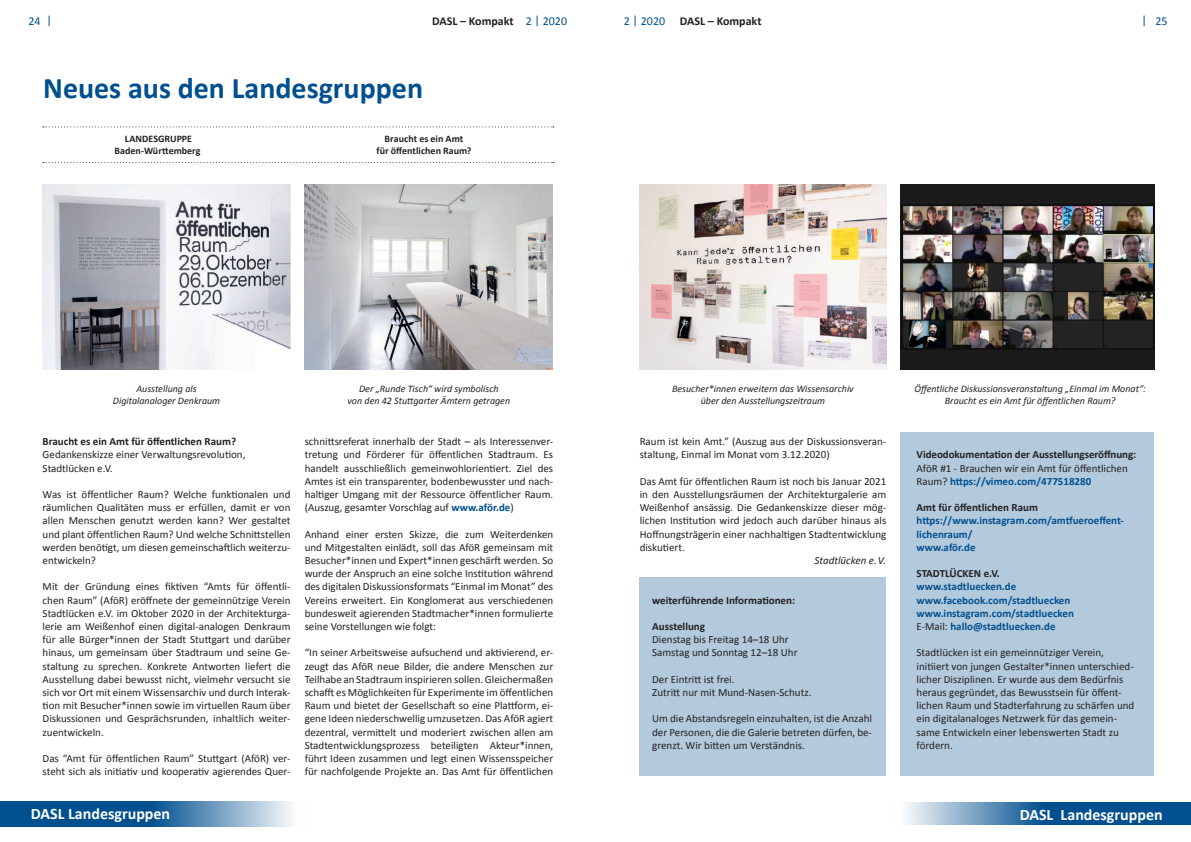
<style>
.page{position:relative;width:1191px;height:842px;background:#fff}
.page>*{position:absolute;margin:0;border:0;box-sizing:border-box;transform-origin:0 0}
.t1{font:700 30px "Calibri";color:#004f8f}
.t2{font:700 16px "Calibri";color:#fff}
.t3{font:700 12px "Calibri";color:#231f20}
.t4{font:12px "Calibri";color:#004f8f}
.t5{font:11px/13.2px "Calibri";color:#231f20}
.t6{font:700 11px/13.2px "Calibri";color:#004f8f}
.t7{font:700 11px "Calibri";color:#231f20}
.t8{font:italic 11px "Calibri";color:#231f20}
.t9{font:italic 10px/12px "Calibri";color:#231f20;text-align:center}
.t10{font:700 10px "Calibri";color:#231f20}
.s1{font-weight:400;color:#004f8f}
.s2{font-weight:700;color:#004f8f}
.s3{font-weight:400;color:#231f20}
</style>
<div class="page">
<img style="left:43px;top:185px;width:248px;height:185px">
<img style="left:639px;top:185px;width:247px;height:185px">
<img style="left:305px;top:185px;width:248px;height:185px">
<div style="left:900px;top:185px;width:254px;height:185px;background:#1b1b1b"></div>
<svg style="left:43px;top:126px;width:511px;height:1px"></svg>
<svg style="left:43px;top:162px;width:511px;height:1px"></svg>
<svg style="left:0;top:801px;width:291px;height:26px;background:#3a77a8"></svg>
<svg style="left:906px;top:802px;width:285px;height:23px;background:#3b77a8"></svg>
<div style="left:900px;top:432px;width:254px;height:343px;background:#b3cadd"></div>
<div style="left:639px;top:577px;width:247px;height:198px;background:#b3cadd"></div>
<img style="left:901px;top:204px;width:253px;height:146px">
<p class="t4" style="left:28px;top:12px;width:25px">24 |</p>
<p class="t3" style="left:432px;top:12px;width:136px">DASL – Kompakt <span class="s1">2 | 2020</span></p>
<h1 class="t1" style="left:43px;top:67px;width:381px">Neues aus den Landesgruppen</h1>
<p class="t10" style="left:125px;top:131px;width:69px">LANDESGRUPPE</p>
<p class="t10" style="left:384px;top:131px;width:80px">Braucht es ein Amt</p>
<p class="t10" style="left:115px;top:143px;width:88px">Baden-Württemberg</p>
<p class="t10" style="left:376px;top:143px;width:96px">für öffentlichen Raum?</p>
<p class="t3" style="left:624px;top:12px;width:139px"><span class="s1">2 | 2020</span> DASL – Kompakt</p>
<p class="t4" style="left:1141px;top:12px;width:28px">| 25</p>
<p class="t9" style="left:113px;top:382px;width:109px">Ausstellung als<br>Digitalanaloger Denkraum</p>
<p class="t9" style="left:672px;top:382px;width:183px">Besucher*innen erweitern das Wissensarchiv über den Ausstellungszeitraum</p>
<p class="t9" style="left:914px;top:382px;width:233px">Öffentliche Diskussionsveranstaltung „Einmal im Monat“:<br>Braucht es ein Amt für öffentlichen Raum?</p>
<p class="t9" style="left:347px;top:382px;width:164px">Der „Runde Tisch“ wird symbolisch<br>von den 42 Stuttgarter Ämtern getragen</p>
<p class="t7" style="left:43px;top:434px;width:195px">Braucht es ein Amt für öffentlichen Raum?</p>
<p class="t5" style="left:43px;top:448px;width:204px">Gedankenskizze einer Verwaltungsrevolution,<br>Stadtlücken e.V.</p>
<p class="t5" style="left:43px;top:487px;width:249px;text-align:justify">Was ist öffentlicher Raum? Welche funktionalen und räumlichen Qualitäten muss er erfüllen, damit er von allen Menschen genutzt werden kann? Wer gestaltet und plant öffentlichen Raum? Und welche Schnittstellen werden benötigt, um diesen gemeinschaftlich weiterzu&shy;entwickeln?</p>
<p class="t5" style="left:43px;top:580px;width:249px;text-align:justify">Mit der Gründung eines fiktiven “Amts für öffentli&shy;chen Raum” (AföR) eröffnete der gemeinnützige Verein Stadtlücken e.V. im Oktober 2020 in der Architekturga&shy;lerie am Weißenhof einen digital-analogen Denkraum für alle Bürger*innen der Stadt Stuttgart und darüber hinaus, um gemeinsam über Stadtraum und seine Ge&shy;staltung zu sprechen. Konkrete Antworten liefert die Ausstellung dabei bewusst nicht, vielmehr versucht sie sich vor Ort mit einem Wissensarchiv und durch Interak&shy;tion mit Besucher*innen sowie im virtuellen Raum über Diskussionen und Gesprächsrunden, inhaltlich weiter&shy;zuentwickeln.</p>
<p class="t5" style="left:43px;top:751px;width:249px">Das “Amt für öffentlichen Raum” Stuttgart (AföR) ver&shy;steht sich als initiativ und kooperativ agierendes Quer-</p>
<h2 class="t2" style="left:31px;top:802px;width:141px">DASL Landesgruppen</h2>
<p class="t5" style="left:305px;top:435px;width:250px;text-align:justify">schnittsreferat innerhalb der Stadt – als Interessenver&shy;tretung und Förderer für öffentlichen Stadtraum. Es handelt ausschließlich gemeinwohlorientiert. Ziel des Amtes ist ein transparenter, bodenbewusster und nach&shy;haltiger Umgang mit der Ressource öffentlicher Raum. (Auszug, gesamter Vorschlag auf <span class="s2">www.aför.de</span>)</p>
<p class="t5" style="left:305px;top:527px;width:250px;text-align:justify">Anhand einer ersten Skizze, die zum Weiterdenken und Mitgestalten einlädt, soll das AföR gemeinsam mit Besucher*innen und Expert*innen geschärft werden. So wurde der Anspruch an eine solche Institution während des digitalen Diskussionsformats “Einmal im Monat” des Vereins erweitert. Ein Konglomerat aus verschiedenen bundesweit agierenden Stadtmacher*innen formulierte seine Vorstellungen wie folgt:</p>
<p class="t5" style="left:305px;top:646px;width:250px;text-align:justify">“In seiner Arbeitsweise aufsuchend und aktivierend, er&shy;zeugt das AföR neue Bilder, die andere Menschen zur Teilhabe an Stadtraum inspirieren sollen. Gleichermaßen schafft es Möglichkeiten für Experimente im öffentlichen Raum und bietet der Gesellschaft so eine Plattform, ei&shy;gene Ideen niederschwellig umzusetzen. Das AföR agiert dezentral, vermittelt und moderiert zwischen allen am Stadtentwicklungsprozess beteiligten Akteur*innen, führt Ideen zusammen und legt einen Wissensspeicher für nachfolgende Projekte an. Das Amt für öffentlichen</p>
<p class="t5" style="left:639px;top:435px;width:248px">Raum ist kein Amt.” (Auszug aus der Diskussionsveran&shy;staltung, Einmal im Monat vom 3.12.2020)</p>
<p class="t5" style="left:639px;top:474px;width:248px;text-align:justify">Das Amt für öffentlichen Raum ist noch bis Januar 2021 in den Ausstellungsräumen der Architekturgalerie am Weißenhof ansässig. Die Gedankenskizze dieser mög&shy;lichen Institution wird jedoch auch darüber hinaus als Hoffnungsträgerin einer nachhaltigen Stadtentwicklung diskutiert.</p>
<p class="t8" style="left:814px;top:553px;width:73px">Stadtlücken e.V.</p>
<p class="t7" style="left:652px;top:592px;width:144px">weiterführende Informationen:</p>
<p class="t7" style="left:652px;top:619px;width:54px">Ausstellung</p>
<p class="t5" style="left:652px;top:633px;width:147px">Dienstag bis Freitag 14–18 Uhr<br>Samstag und Sonntag 12–18 Uhr</p>
<p class="t5" style="left:652px;top:672px;width:161px">Der Eintritt ist frei.<br>Zutritt nur mit Mund-Nasen-Schutz.</p>
<p class="t5" style="left:652px;top:712px;width:221px;text-align:justify">Um die Abstandsregeln einzuhalten, ist die Anzahl der Personen, die die Galerie betreten dürfen, be&shy;grenzt. Wir bitten um Verständnis.</p>
<p class="t7" style="left:916px;top:447px;width:221px">Videodokumentation der Ausstellungseröffnung:</p>
<p class="t5" style="left:916px;top:461px;width:213px">AföR #1 - Brauchen wir ein Amt für öffentlichen<br>Raum? <span class="s2">https://vimeo.com/477518280</span></p>
<p class="t7" style="left:916px;top:500px;width:123px">Amt für öffentlichen Raum</p>
<p class="t6" style="left:916px;top:514px;width:208px">https://www.instagram.com/amtfueroeffent&shy;lichenraum/<br>www.aför.de</p>
<p class="t7" style="left:916px;top:566px;width:85px">STADTLÜCKEN e.V.</p>
<p class="t6" style="left:916px;top:580px;width:159px">www.stadtluecken.de www.facebook.com/stadtluecken www.instagram.com/stadtluecken<br><span class="s3">E-Mail:</span> hallo@stadtluecken.de</p>
<p class="t5" style="left:916px;top:646px;width:219px">Stadtlücken ist ein gemeinnütziger Verein, initiiert von jungen Gestalter*innen unterschied&shy;licher Disziplinen. Er wurde aus dem Bedürfnis heraus gegründet, das Bewusstsein für öffent&shy;lichen Raum und Stadterfahrung zu schärfen und ein digitalanaloges Netzwerk für das gemein&shy;same Entwickeln einer lebenswerten Stadt zu fördern.</p>
<h2 class="t2" style="left:1019px;top:803px;width:144px">DASL Landesgruppen</h2>
</div>
